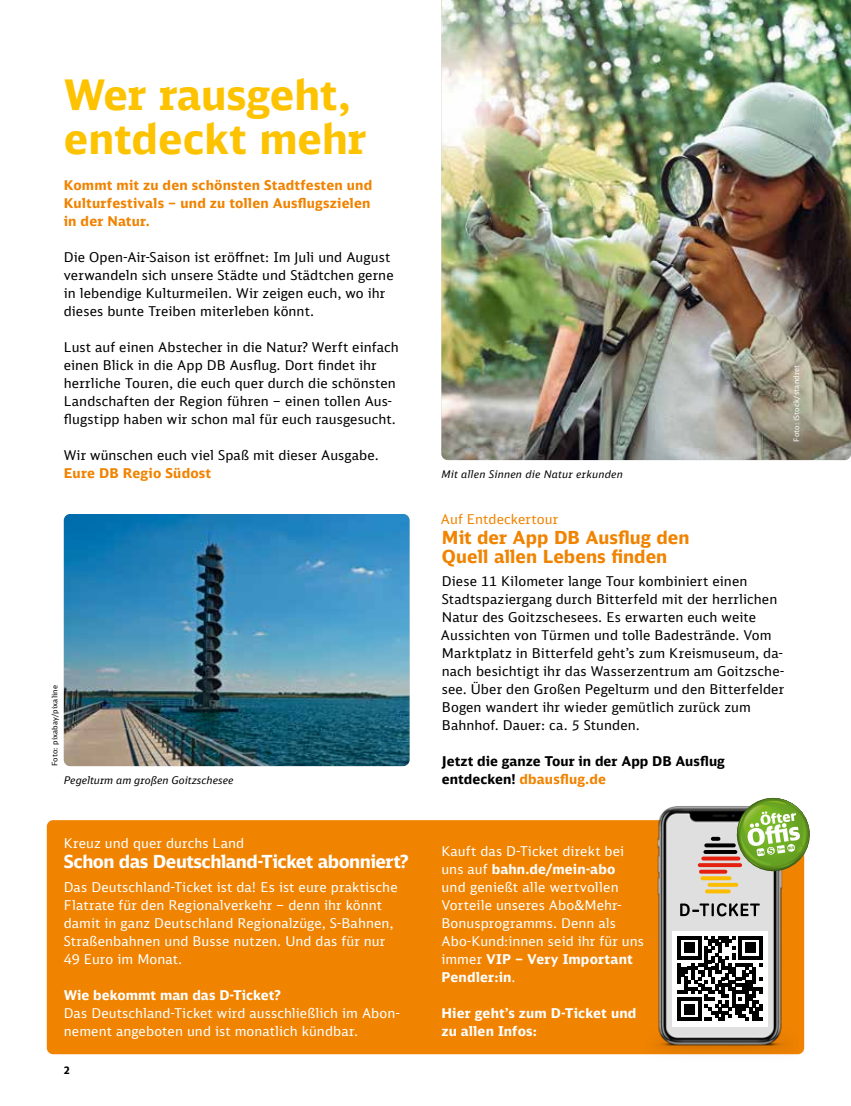
<style>
.page{position:relative;width:851px;height:1106px;background:#fff}
.page>*{position:absolute;margin:0;border:0;box-sizing:border-box;transform-origin:0 0}
.t1{font:700 42px/43.5px "DB Sans";color:#fdc300}
.t2{font:700 18px/19.5px "DB Sans";color:#f08300}
.t3{font:700 18px "DB Sans";letter-spacing:-.03em;color:#fff}
.t4{font:13.5px/18px "DB Sans";letter-spacing:.01em;color:#000}
.t5{font:13.5px/18px "DB Sans";letter-spacing:.01em;color:#fff}
.t6{font:700 13.5px/18px "DB Sans";letter-spacing:.015em;color:#f08300}
.t7{font:700 13.5px/18px "DB Sans";letter-spacing:.01em;color:#fff}
.t8{font:700 13.5px/18px "DB Sans";letter-spacing:.005em;color:#000}
.t9{font:13.5px "DB Sans";letter-spacing:.005em;color:#f08300}
.t10{font:italic 10.5px "DB Sans";letter-spacing:.01em;color:#000}
.t11{font:700 10.5px "DB Sans";color:#000}
.t12{font:7.5px "DB Sans";letter-spacing:.02em;color:#000}
.t13{font:7.5px "DB Sans";letter-spacing:.025em;color:#fff}
.s1{color:#f08300}
.s2{font-weight:700}
</style>
<div class="page">
<div style="left:47px;top:820px;width:757px;height:234px;background:#f08300;border-radius:6px"></div>
<img style="left:441px;top:0;width:409px;height:460px">
<img style="left:64px;top:514px;width:345px;height:252px">
<img style="left:641px;top:797px;width:157px;height:258px">
<div style="left:672px;top:931px;width:95px;height:95px;background:#fff"></div>
<svg style="left:677px;top:936px;width:85px;height:85px"></svg>
<hr style="left:703px;top:850px;width:34px;height:4px;background:#000;border-radius:2px">
<svg style="left:704px;top:843px;width:31px;height:4px"></svg>
<svg style="left:710px;top:836px;width:10px;height:4px"></svg>
<svg style="left:704px;top:889px;width:26px;height:4px"></svg>
<svg style="left:707px;top:882px;width:31px;height:4px"></svg>
<svg style="left:700px;top:876px;width:31px;height:4px"></svg>
<svg style="left:699px;top:869px;width:28px;height:4px"></svg>
<svg style="left:697px;top:863px;width:45px;height:4px"></svg>
<svg style="left:701px;top:856px;width:39px;height:4px"></svg>
<svg style="left:680px;top:903px;width:79px;height:13px"></svg>
<svg style="left:735px;top:798px;width:75px;height:74px"></svg>
<h1 class="t1" style="left:64px;top:72px;width:304px">Wer rausgeht, entdeckt mehr</h1>
<p class="t6" style="left:64px;top:176px;width:310px">Kommt mit zu den schönsten Stadtfesten und<br>Kulturfestivals – und zu tollen Ausflugszielen in der Natur.</p>
<p class="t4" style="left:64px;top:248px;width:331px">Die Open-Air-Saison ist eröffnet: Im Juli und August verwandeln sich unsere Städte und Städtchen gerne in lebendige Kulturmeilen. Wir zeigen euch, wo ihr dieses bunte Treiben miterleben könnt.</p>
<p class="t4" style="left:64px;top:338px;width:336px">Lust auf einen Abstecher in die Natur? Werft einfach einen Blick in die App DB Ausflug. Dort findet ihr herrliche Touren, die euch quer durch die schönsten Landschaften der Region führen – einen tollen Aus&shy;flugstipp haben wir schon mal für euch rausgesucht.</p>
<p class="t4" style="left:64px;top:446px;width:316px">Wir wünschen euch viel Spaß mit dieser Ausgabe.</p>
<p class="t6" style="left:64px;top:464px;width:149px">Eure DB Regio Südost</p>
<p class="t12" style="left:50px;top:766px;width:82px;rotate:-90deg">Foto: pixabay/pixaline</p>
<p class="t10" style="left:64px;top:773px;width:171px">Pegelturm am großen Goitzschesee</p>
<p class="t5" style="left:64px;top:834px;width:182px">Kreuz und quer durchs Land</p>
<h2 class="t3" style="left:64px;top:849px;width:346px">Schon das Deutschland-Ticket abonniert?</h2>
<p class="t5" style="left:64px;top:878px;width:335px">Das Deutschland-Ticket ist da! Es ist eure praktische Flatrate für den Regionalverkehr – denn ihr könnt damit in ganz Deutschland Regionalzüge, S-Bahnen, Straßenbahnen und Busse nutzen. Und das für nur 49 Euro im Monat.</p>
<p class="t7" style="left:64px;top:986px;width:218px">Wie bekommt man das D-Ticket?</p>
<p class="t5" style="left:64px;top:1004px;width:337px">Das Deutschland-Ticket wird ausschließlich im Abon&shy;nement angeboten und ist monatlich kündbar.</p>
<p class="t11" style="left:64px;top:1063px;width:8px">2</p>
<p class="t13" style="left:791px;top:442px;width:79px;rotate:-90deg">Foto: iStock/standret</p>
<p class="t10" style="left:441px;top:467px;width:183px">Mit allen Sinnen die Natur erkunden</p>
<p class="t9" style="left:441px;top:511px;width:119px">Auf Entdeckertour</p>
<h2 class="t2" style="left:442px;top:527px;width:249px">Mit der App DB Ausflug den<br>Quell allen Lebens finden</h2>
<p class="t4" style="left:441px;top:572px;width:344px">Diese 11 Kilometer lange Tour kombiniert einen Stadtspaziergang durch Bitterfeld mit der herrlichen Natur des Goitzschesees. Es erwarten euch weite Aussichten von Türmen und tolle Badestrände. Vom Marktplatz in Bitterfeld geht’s zum Kreismuseum, da&shy;nach besichtigt ihr das Wasserzentrum am Goitzsche&shy;see. Über den Großen Pegelturm und den Bitterfelder Bogen wandert ihr wieder gemütlich zurück zum Bahnhof. Dauer: ca. 5 Stunden.</p>
<p class="t8" style="left:442px;top:752px;width:284px">Jetzt die ganze Tour in der App DB Ausflug entdecken! <span class="s1">dbausflug.de</span></p>
<p class="t5" style="left:441px;top:842px;width:204px">Kauft das D-Ticket direkt bei uns auf <span class="s2">bahn.de/mein-abo<br></span>und genießt alle wertvollen<br>Vorteile unseres Abo&amp;Mehr-<br>Bonusprogramms. Denn als<br>Abo-Kund:innen seid ihr für uns immer <span class="s2">VIP – Very Important<br>Pendler:in</span>.</p>
<p class="t7" style="left:441px;top:1004px;width:196px">Hier geht’s zum D-Ticket und zu allen Infos:</p>
</div>
